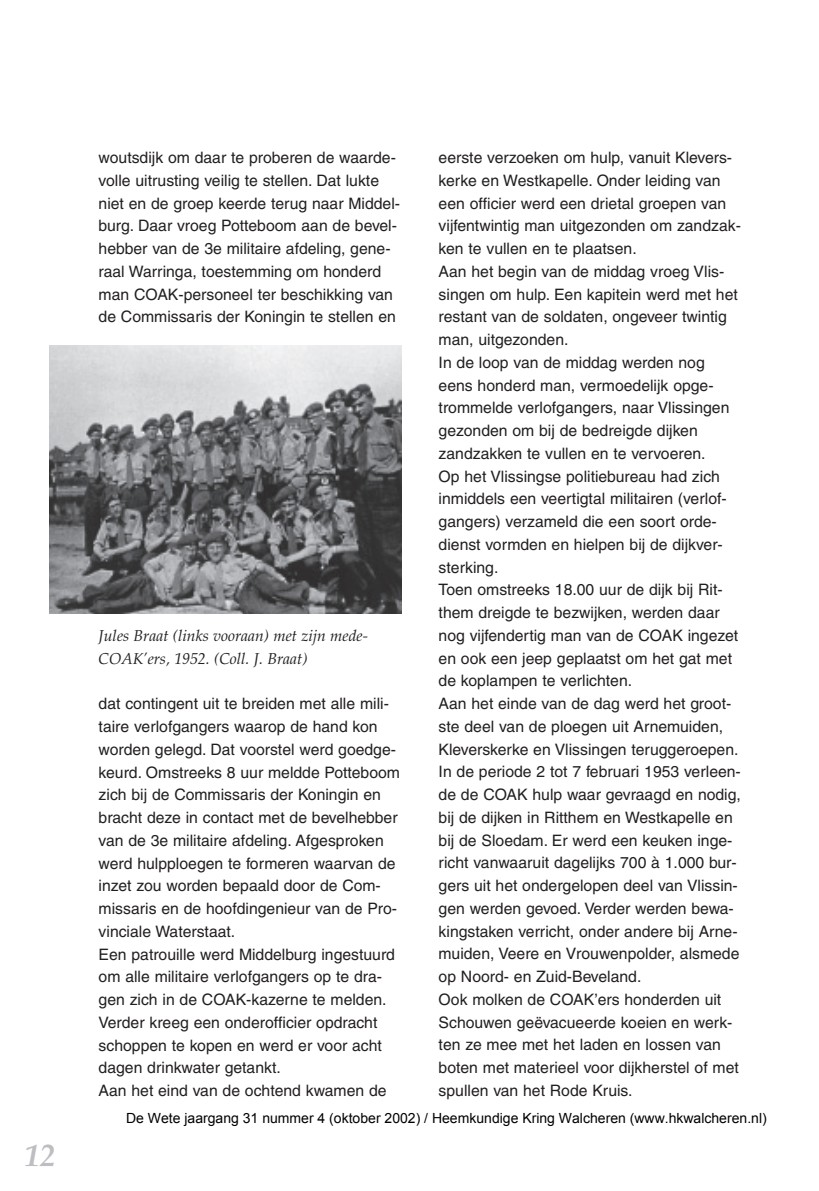
<style>
.page{position:relative;width:819px;height:1191px;background:#fff}
.page>*{position:absolute;margin:0;border:0;box-sizing:border-box;transform-origin:0 0}
.t1{font:italic 700 31.5px "Palatino";color:#bdbec1}
.t2{font:15.75px/22.8px "Helvetica";color:#231f20}
.t3{font:italic 15.75px/22.8px "Palatino";color:#231f20}
.t4{font:14px "Arial";color:#000}
</style>
<div class="page">
<img style="left:49px;top:345px;width:352px;height:268px">
<h1 class="t1" style="left:24px;top:1143px;width:33px">12</h1>
<p class="t2" style="left:99px;top:148px;width:303px">woutsdijk om daar te proberen de waarde&shy;volle uitrusting veilig te stellen. Dat lukte niet en de groep keerde terug naar Middel&shy;burg. Daar vroeg Potteboom aan de bevel&shy;hebber van de 3e militaire afdeling, gene&shy;raal Warringa, toestemming om honderd man COAK-personeel ter beschikking van de Commissaris der Koningin te stellen en</p>
<p class="t3" style="left:99px;top:626px;width:271px">Jules Braat (links vooraan) met zijn mede-<br>COAK’ers, 1952. (Coll. J. Braat)</p>
<p class="t2" style="left:99px;top:694px;width:303px">dat contingent uit te breiden met alle mili&shy;taire verlofgangers waarop de hand kon worden gelegd. Dat voorstel werd goedge&shy;keurd. Omstreeks 8 uur meldde Potteboom zich bij de Commissaris der Koningin en bracht deze in contact met de bevelhebber van de 3e militaire afdeling. Afgesproken werd hulpploegen te formeren waarvan de inzet zou worden bepaald door de Com&shy;missaris en de hoofdingenieur van de Pro&shy;vinciale Waterstaat.<br>Een patrouille werd Middelburg ingestuurd om alle militaire verlofgangers op te dra&shy;gen zich in de COAK-kazerne te melden.<br>Verder kreeg een onderofficier opdracht schoppen te kopen en werd er voor acht dagen drinkwater getankt.<br>Aan het eind van de ochtend kwamen de</p>
<p class="t2" style="left:438px;top:148px;width:304px">eerste verzoeken om hulp, vanuit Klevers&shy;kerke en Westkapelle. Onder leiding van een officier werd een drietal groepen van vijfentwintig man uitgezonden om zandzak&shy;ken te vullen en te plaatsen.<br>Aan het begin van de middag vroeg Vlis&shy;singen om hulp. Een kapitein werd met het restant van de soldaten, ongeveer twintig man, uitgezonden.<br>In de loop van de middag werden nog eens honderd man, vermoedelijk opge&shy;trommelde verlofgangers, naar Vlissingen gezonden om bij de bedreigde dijken zandzakken te vullen en te vervoeren.<br>Op het Vlissingse politiebureau had zich inmiddels een veertigtal militairen (verlof&shy;gangers) verzameld die een soort orde&shy;dienst vormden en hielpen bij de dijkver&shy;sterking.<br>Toen omstreeks 18.00 uur de dijk bij Rit&shy;them dreigde te bezwijken, werden daar nog vijfendertig man van de COAK ingezet en ook een jeep geplaatst om het gat met de koplampen te verlichten.<br>Aan het einde van de dag werd het groot&shy;ste deel van de ploegen uit Arnemuiden, Kleverskerke en Vlissingen teruggeroepen.<br>In de periode 2 tot 7 februari 1953 verleen&shy;de de COAK hulp waar gevraagd en nodig, bij de dijken in Ritthem en Westkapelle en bij de Sloedam. Er werd een keuken inge&shy;richt vanwaaruit dagelijks 700 à 1.000 bur&shy;gers uit het ondergelopen deel van Vlissin&shy;gen werden gevoed. Verder werden bewa&shy;kingstaken verricht, onder andere bij Arne&shy;muiden, Veere en Vrouwenpolder, alsmede op Noord- en Zuid-Beveland.<br>Ook molken de COAK’ers honderden uit Schouwen geëvacueerde koeien en werk&shy;ten ze mee met het laden en lossen van boten met materieel voor dijkherstel of met spullen van het Rode Kruis.</p>
<p class="t4" style="left:126px;top:1109px;width:642px">De Wete jaargang 31 nummer 4 (oktober 2002) / Heemkundige Kring Walcheren (www.hkwalcheren.nl)</p>
</div>
